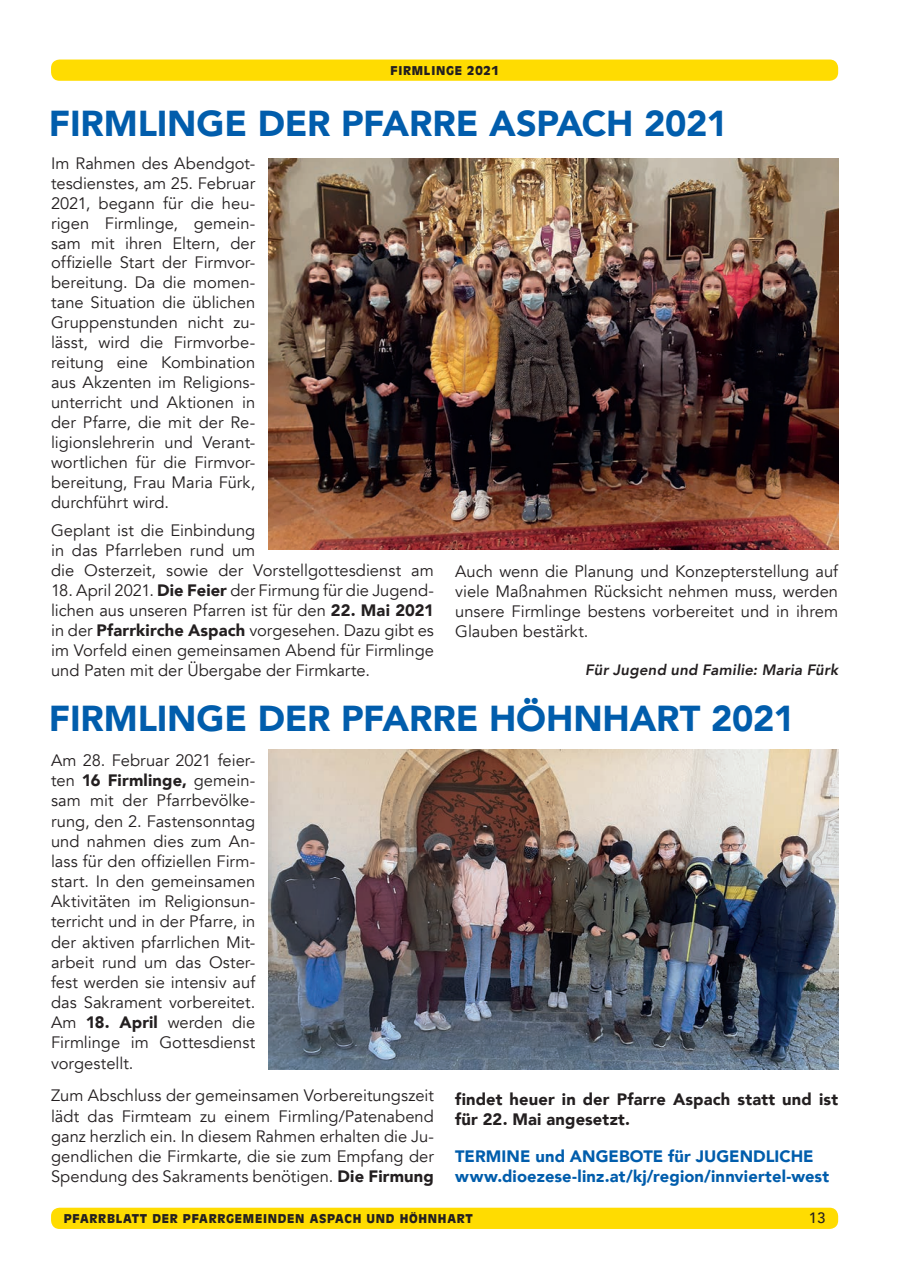
<style>
.page{position:relative;width:902px;height:1280px;background:#fff}
.page>*{position:absolute;margin:0;border:0;box-sizing:border-box;transform-origin:0 0}
.t1{font:900 36px "Avenir";letter-spacing:-.005em;color:#015dac}
.t2{font:16.5px/20px "Avenir";color:#231f20;text-align:justify}
.t3{font:900 16.5px/20px "Avenir";letter-spacing:.005em;color:#015dac}
.t4{font:900 16.5px/20px "Avenir";letter-spacing:.01em;color:#231f20}
.t5{font:italic 800 15px "Avenir";letter-spacing:.01em;color:#231f20}
.t6{font:500 15px "Avenir";color:#231f20}
.t7{font:900 12px "Antique Olive Std";letter-spacing:.06em;color:#231f20}
.s1{font-weight:900}
</style>
<div class="page">
<div style="left:51px;top:60px;width:787px;height:21px;background:#ffdc01;border-radius:9px"></div>
<div style="left:51px;top:1208px;width:787px;height:21px;background:#ffdc01;border-radius:9px"></div>
<img style="left:268px;top:749px;width:570px;height:320px">
<img style="left:268px;top:158px;width:570px;height:391px">
<p class="t7" style="left:390px;top:64px;width:110px">FIRMLINGE 2021</p>
<h1 class="t1" style="left:49px;top:92px;width:680px">FIRMLINGE DER PFARRE ASPACH 2021</h1>
<p class="t2" style="left:51px;top:153px;width:206px">Im Rahmen des Abendgot&shy;tesdienstes, am 25. Februar 2021, begann für die heu&shy;rigen Firmlinge, gemein&shy;sam mit ihren Eltern, der offizielle Start der Firmvor&shy;bereitung. Da die momen&shy;tane Situation die üblichen Gruppenstunden nicht zu&shy;lässt, wird die Firmvorbe&shy;reitung eine Kombination aus Akzenten im Religions&shy;unterricht und Aktionen in der Pfarre, die mit der Re&shy;ligionslehrerin und Verant&shy;wortlichen für die Firmvor&shy;bereitung, Frau Maria Fürk, durchführt wird.</p>
<p class="t2" style="left:51px;top:521px;width:384px;text-align:left">Geplant ist die Einbindung<br>in das Pfarrleben rund um<br>die Osterzeit, sowie der Vorstellgottesdienst am</p>
<p class="t2" style="left:51px;top:581px;width:384px">18. April 2021. <span class="s1">Die Feier</span> der Firmung für die Jugend&shy;lichen aus unseren Pfarren ist für den <span class="s1">22. Mai 2021 </span>in der <span class="s1">Pfarrkirche Aspach</span> vorgesehen. Dazu gibt es im Vorfeld einen gemeinsamen Abend für Firmlinge und Paten mit der Übergabe der Firmkarte.</p>
<p class="t2" style="left:455px;top:561px;width:384px">Auch wenn die Planung und Konzepterstellung auf viele Maßnahmen Rücksicht nehmen muss, werden unsere Firmlinge bestens vorbereitet und in ihrem Glauben bestärkt.</p>
<p class="t5" style="left:585px;top:661px;width:254px">Für Jugend und Familie: Maria Fürk</p>
<h1 class="t1" style="left:49px;top:687px;width:747px">FIRMLINGE DER PFARRE HÖHNHART 2021</h1>
<p class="t2" style="left:51px;top:751px;width:206px">Am 28. Februar 2021 feier&shy;ten <span class="s1">16 Firmlinge,</span> gemein&shy;sam mit der Pfarrbevölke&shy;rung, den 2. Fastensonntag und nahmen dies zum An&shy;lass für den offiziellen Firm&shy;start. In den gemeinsamen Aktivitäten im Religionsun&shy;terricht und in der Pfarre, in der aktiven pfarrlichen Mit&shy;arbeit rund um das Oster&shy;fest werden sie intensiv auf das Sakrament vorbereitet.<br>Am <span class="s1">18. April</span> werden die Firmlinge im Gottesdienst vorgestellt.</p>
<p class="t2" style="left:51px;top:1086px;width:384px">Zum Abschluss der gemeinsamen Vorbereitungszeit lädt das Firmteam zu einem Firmling/Patenabend ganz herzlich ein. In diesem Rahmen erhalten die Ju&shy;gendlichen die Firmkarte, die sie zum Empfang der Spendung des Sakraments benötigen. <span class="s1">Die Firmung</span></p>
<p class="t4" style="left:455px;top:1089px;width:384px">findet heuer in der Pfarre Aspach statt und ist für 22. Mai angesetzt.</p>
<p class="t3" style="left:455px;top:1146px;width:375px">TERMINE und ANGEBOTE für JUGENDLICHE www.dioezese-linz.at/kj/region/innviertel-west</p>
<p class="t7" style="left:64px;top:1212px;width:410px">PFARRBLATT DER PFARRGEMEINDEN ASPACH UND HÖHNHART</p>
<p class="t6" style="left:808px;top:1205px;width:18px">13</p>
</div>
